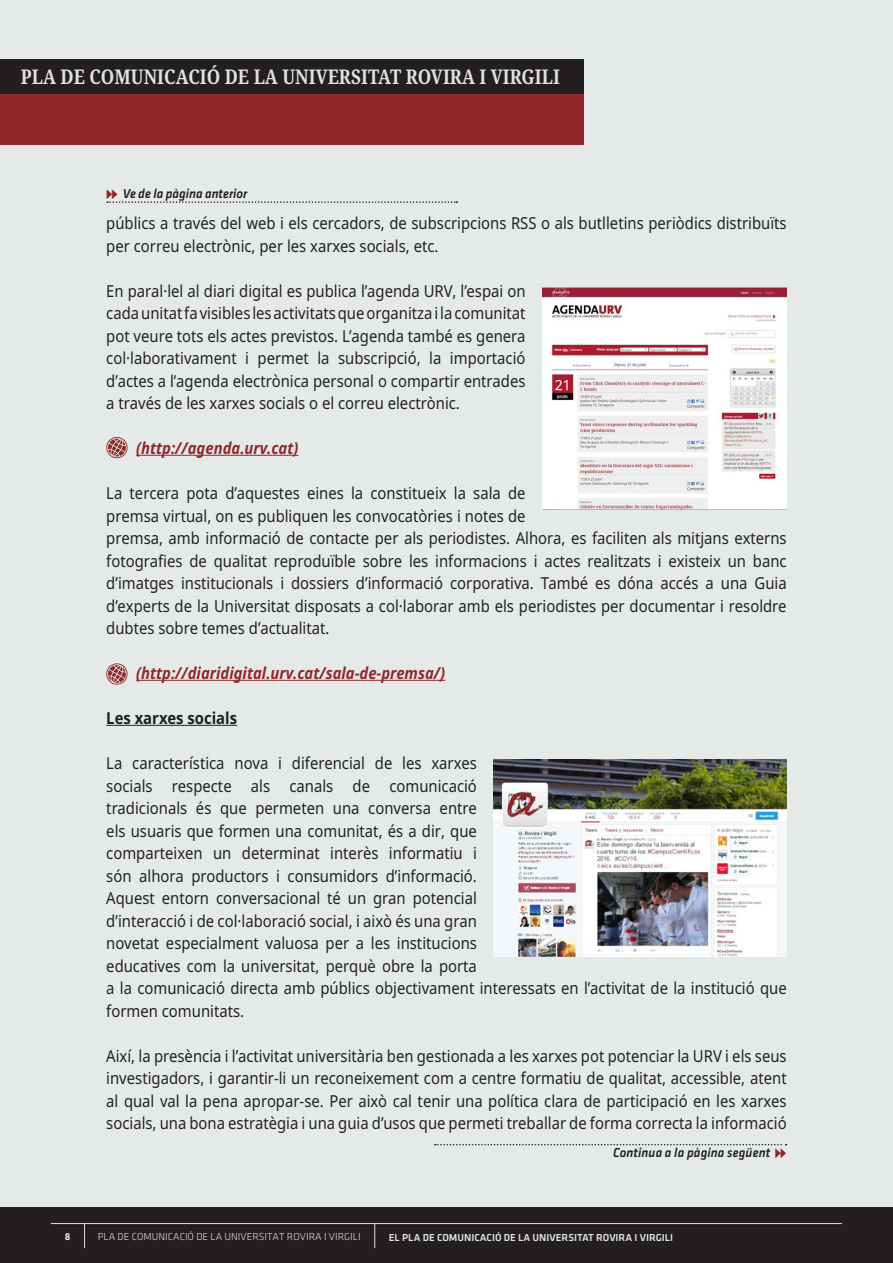
<style>
.page{position:relative;width:893px;height:1263px;background:#e5eae8}
.page>*{position:absolute;margin:0;border:0;box-sizing:border-box;transform-origin:0 0}
.t1{font:700 20.25px "Noto Serif";color:#e0e3e0;scale:.85 1}
.t2{font:16.5px/22.5px "Noto Sans";color:#231f20;scale:.9 1}
.t3{font:italic 700 16.5px "Noto Sans";color:#91282a;scale:.9 1}
.t4{font:700 16.5px "Noto Sans";color:#231f20;scale:.9 1}
.t5{font:italic 500 13.5px "Klavika";letter-spacing:.005em;color:#231f20;scale:.95 1}
.t6{font:500 10.5px "Klavika";color:#e0e3e0}
.t7{font:10.5px "Klavika Light OSF";color:#e0e3e0}
.t8{font:700 10.5px "Klavika";color:#e0e3e0}
.s1{font-family:"Guifxv 2 Transports";font-weight:400;font-style:normal;color:#91262b}
.s2{font-family:"Guifxv 2 Transports";font-weight:400;font-style:normal;color:#92282a}
</style>
<div class="page">
<hr style="left:136px;top:455px;width:162px;height:1px;background:#91282a">
<hr style="left:136px;top:680px;width:309px;height:1px;background:#91282a">
<hr style="left:106px;top:725px;width:131px;height:1px;background:#231f20">
<img style="left:543px;top:287px;width:244px;height:222px">
<svg style="left:106px;top:437px;width:22px;height:21px"></svg>
<div style="left:0;top:94px;width:584px;height:51px;background:#91282a"></div>
<div style="left:0;top:60px;width:584px;height:34px;background:#231f20"></div>
<svg style="left:107px;top:201px;width:350px;height:2px"></svg>
<svg style="left:106px;top:663px;width:22px;height:22px"></svg>
<img style="left:494px;top:759px;width:293px;height:198px">
<svg style="left:435px;top:1144px;width:352px;height:1px"></svg>
<div style="left:0;top:1208px;width:893px;height:55px;background:#231f20"></div>
<hr style="left:51px;top:1223px;width:791px;height:1px;background:#e0e3e0">
<svg style="left:84px;top:1224px;width:1px;height:24px"></svg>
<svg style="left:374px;top:1224px;width:1px;height:24px"></svg>
<p class="t1" style="left:21px;top:63px;width:636px">PLA DE COMUNICACIÓ DE LA UNIVERSITAT ROVIRA I VIRGILI</p>
<p class="t5" style="left:106px;top:186px;width:150px"><span class="s1">6</span> Ve de la pàgina anterior</p>
<p class="t2" style="left:106px;top:211px;width:757px">públics a través del web i els cercadors, de subscripcions RSS o als butlletins periòdics distribuïts per correu electrònic, per les xarxes socials, etc.</p>
<p class="t2" style="left:106px;top:279px;width:467px;text-align:justify">En paral·lel al diari digital es publica l’agenda URV, l’espai on cada unitat fa visibles les activitats que organitza i la comunitat pot veure tots els actes previstos. L’agenda també es genera col·laborativament i permet la subscripció, la importació d’actes a l’agenda electrònica personal o compartir entrades a través de les xarxes socials o el correu electrònic.</p>
<p class="t3" style="left:136px;top:436px;width:182px">(http://agenda.urv.cat)</p>
<p class="t2" style="left:106px;top:481px;width:757px">La tercera pota d’aquestes eines la constitueix la sala de<br>premsa virtual, on es publiquen les convocatòries i notes de<br>premsa, amb informació de contacte per als periodistes. Alhora, es faciliten als mitjans externs fotografies de qualitat reproduïble sobre les informacions i actes realitzats i existeix un banc d’imatges institucionals i dossiers d’informació corporativa. També es dóna accés a una Guia d’experts de la Universitat disposats a col·laborar amb els periodistes per documentar i resoldre dubtes sobre temes d’actualitat.</p>
<p class="t3" style="left:136px;top:661px;width:345px">(http://diaridigital.urv.cat/sala-de-premsa/)</p>
<p class="t4" style="left:106px;top:706px;width:147px">Les xarxes socials</p>
<p class="t2" style="left:106px;top:751px;width:757px">La característica nova i diferencial de les xarxes<br>socials respecte als canals de comunicació<br>tradicionals és que permeten una conversa entre<br>els usuaris que formen una comunitat, és a dir, que<br>comparteixen un determinat interès informatiu i<br>són alhora productors i consumidors d’informació.<br>Aquest entorn conversacional té un gran potencial<br>d’interacció i de col·laboració social, i això és una gran<br>novetat especialment valuosa per a les institucions<br>educatives com la universitat, perquè obre la porta<br>a la comunicació directa amb públics objectivament interessats en l’activitat de la institució que formen comunitats.</p>
<p class="t2" style="left:106px;top:1044px;width:757px;text-align:justify">Així, la presència i l’activitat universitària ben gestionada a les xarxes pot potenciar la URV i els seus investigadors, i garantir-li un reconeixement com a centre formatiu de qualitat, accessible, atent al qual val la pena apropar-se. Per això cal tenir una política clara de participació en les xarxes socials, una bona estratègia i una guia d’usos que permeti treballar de forma correcta la informació</p>
<p class="t5" style="left:613px;top:1145px;width:184px">Continua a la pàgina següent <span class="s2">6</span></p>
<p class="t8" style="left:65px;top:1231px;width:7px">8</p>
<p class="t7" style="left:98px;top:1231px;width:264px">PLA DE COMUNICACIÓ DE LA UNIVERSITAT ROVIRA I VIRGILI</p>
<p class="t6" style="left:389px;top:1231px;width:286px">EL PLA DE COMUNICACIÓ DE LA UNIVERSITAT ROVIRA I VIRGILI</p>
</div>
